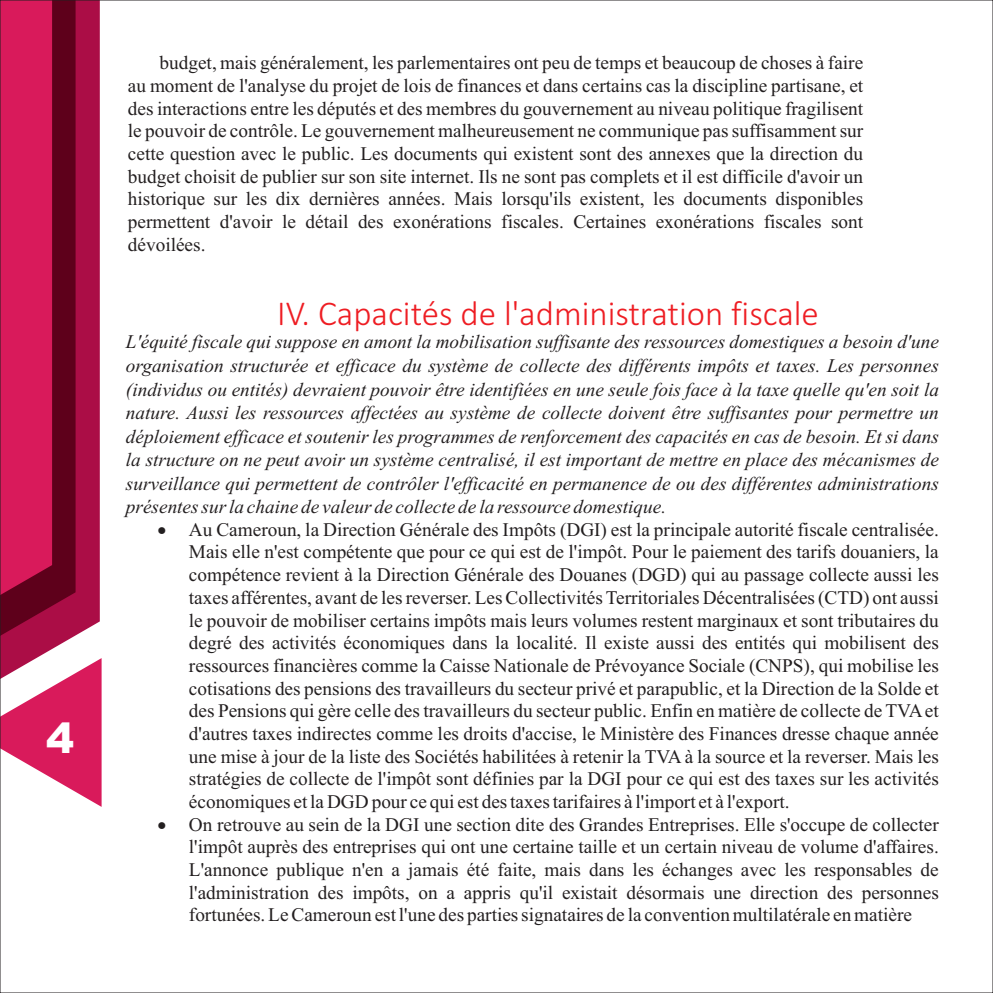
<style>
.page{position:relative;width:993px;height:993px;background:#fff}
.page>*{position:absolute;margin:0;border:0;box-sizing:border-box;transform-origin:0 0}
.t1{font:900 42px "Arial";color:#fff}
.t2{font:300 35px "Calibri";color:#ee1d23}
.t3{font:19.25px/22.6px "Times New Roman";color:#231f20;text-align:justify}
.t4{font:italic 19.25px/23.4px "Times New Roman";color:#231f20;text-align:justify}
.t5{font:19.25px "Symbol";color:#231f20}
</style>
<div class="page">
<svg style="left:2px;top:2px;width:100px;height:804px;background:#bd2659"></svg>
<h1 class="t1" style="left:46px;top:723px;width:30px">4</h1>
<p class="t3" style="left:128px;top:53px;width:736px;text-indent:32px">budget, mais généralement, les parlementaires ont peu de temps et beaucoup de choses à faire au moment de l'analyse du projet de lois de finances et dans certains cas la discipline partisane, et des interactions entre les députés et des membres du gouvernement au niveau politique fragilisent le pouvoir de contrôle. Le gouvernement malheureusement ne communique pas suffisamment sur cette question avec le public. Les documents qui existent sont des annexes que la direction du budget choisit de publier sur son site internet. Ils ne sont pas complets et il est difficile d'avoir un historique sur les dix dernières années. Mais lorsqu'ils existent, les documents disponibles permettent d'avoir le détail des exonérations fiscales. Certaines exonérations fiscales sont dévoilées.</p>
<h2 class="t2" style="left:277px;top:298px;width:543px">IV. Capacités de l'administration fiscale</h2>
<p class="t4" style="left:126px;top:332px;width:814px">L'équité fiscale qui suppose en amont la mobilisation suffisante des ressources domestiques a besoin d'une organisation structurée et efficace du système de collecte des différents impôts et taxes. Les personnes (individus ou entités) devraient pouvoir être identifiées en une seule fois face à la taxe quelle qu'en soit la nature. Aussi les ressources affectées au système de collecte doivent être suffisantes pour permettre un déploiement efficace et soutenir les programmes de renforcement des capacités en cas de besoin. Et si dans la structure on ne peut avoir un système centralisé, il est important de mettre en place des mécanismes de surveillance qui permettent de contrôler l'efficacité en permanence de ou des différentes administrations présentessur la chaine de valeur de collecte de la ressource domestique.</p>
<p class="t5" style="left:157px;top:522px;width:55px">•</p>
<p class="t3" style="left:189px;top:519px;width:751px">Au Cameroun, la Direction Générale des Impôts (DGI) est la principale autorité fiscale centralisée.<br>Mais elle n'est compétente que pour ce qui est de l'impôt. Pour le paiement des tarifs douaniers, la compétence revient à la Direction Générale des Douanes (DGD) qui au passage collecte aussi les taxes afférentes, avant de les reverser. Les Collectivités Territoriales Décentralisées (CTD) ont aussi le pouvoir de mobiliser certains impôts mais leurs volumes restent marginaux et sont tributaires du degré des activités économiques dans la localité. Il existe aussi des entités qui mobilisent des ressources financières comme la Caisse Nationale de Prévoyance Sociale (CNPS), qui mobilise les cotisations des pensions des travailleurs du secteur privé et parapublic, et la Direction de la Solde et des Pensions qui gère celle des travailleurs du secteur public. Enfin en matière de collecte de TVAet d'autres taxes indirectes comme les droits d'accise, le Ministère des Finances dresse chaque année une mise à jour de la liste des Sociétés habilitées à retenir la TVA à la source et la reverser. Mais les stratégies de collecte de l'impôt sont définies par la DGI pour ce qui est des taxes sur les activités</p>
<p class="t5" style="left:157px;top:817px;width:55px">•</p>
<p class="t3" style="left:189px;top:791px;width:751px;text-align:left">économiques et la DGD pour ce qui est des taxes tarifaires à l'import et à l'export.<br>On retrouve au sein de la DGI une section dite des Grandes Entreprises. Elle s'occupe de collecter l'impôt auprès des entreprises qui ont une certaine taille et un certain niveau de volume d'affaires.<br>L'annonce publique n'en a jamais été faite, mais dans les échanges avec les responsables de l'administration des impôts, on a appris qu'il existait désormais une direction des personnes fortunées. Le Cameroun est l'une des parties signataires de la convention multilatérale en matière</p>
</div>
